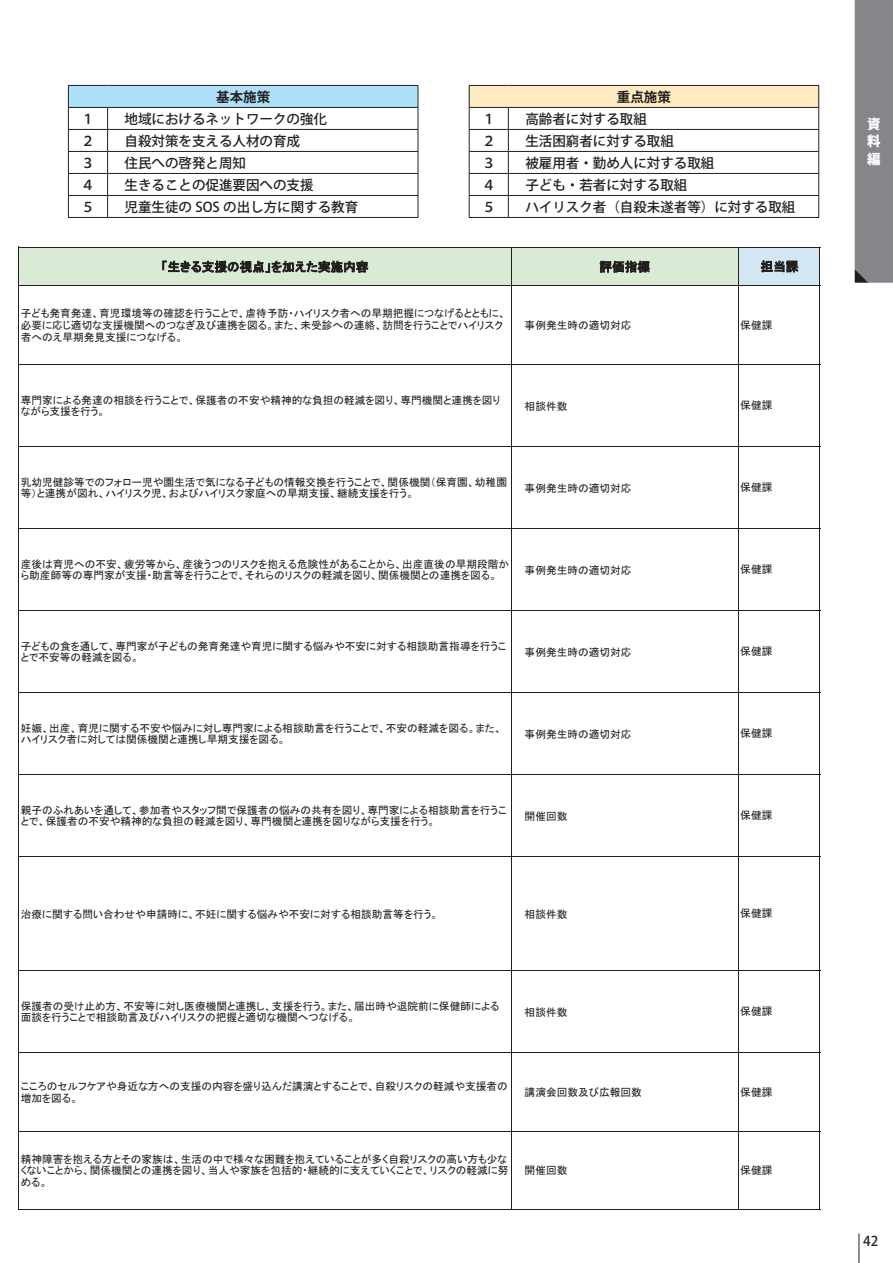
<style>
.page{position:relative;width:893px;height:1263px;background:#fff}
.page>*{position:absolute;margin:0;border:0;box-sizing:border-box;transform-origin:0 0}
.t1{font:500 13.5px "Koz Go Pro";color:#231f20}
.t2{font:700 13.5px "Koz Go Pro";color:#231f20}
.t3{font:800 13.5px/17.2px "Koz Go Pro";color:#fff;text-align:justify}
.t4{font:12.45px "MS P Gothic";letter-spacing:.015em;color:#231f20}
.t5{font:10.65px/11.7px "MS P Gothic";color:#231f20}
</style>
<div class="page">
<hr style="left:859px;top:1233px;width:1px;height:30px;background:#231f20">
<div style="left:855px;top:0;width:38px;height:283px;background:#848689"></div>
<hr style="left:68px;top:85px;width:40px;height:1px;background:#231f20">
<hr style="left:108px;top:85px;width:310px;height:1px;background:#231f20">
<svg style="left:68px;top:86px;width:351px;height:131px"></svg>
<hr style="left:68px;top:217px;width:40px;height:1px;background:#231f20">
<hr style="left:108px;top:217px;width:310px;height:1px;background:#231f20">
<hr style="left:469px;top:85px;width:39px;height:1px;background:#231f20">
<hr style="left:508px;top:85px;width:311px;height:1px;background:#231f20">
<svg style="left:469px;top:86px;width:350px;height:131px"></svg>
<hr style="left:469px;top:217px;width:39px;height:1px;background:#231f20">
<hr style="left:508px;top:217px;width:311px;height:1px;background:#231f20">
<div style="left:19px;top:248px;width:719px;height:38px;background:#d9ead5"></div>
<div style="left:738px;top:248px;width:82px;height:38px;background:#d2e6f4"></div>
<hr style="left:18px;top:247px;width:1px;height:39px;background:#231f20">
<hr style="left:511px;top:248px;width:1px;height:38px;background:#231f20">
<hr style="left:738px;top:248px;width:1px;height:38px;background:#231f20">
<hr style="left:819px;top:248px;width:1px;height:38px;background:#231f20">
<hr style="left:19px;top:247px;width:801px;height:1px;background:#231f20">
<hr style="left:18px;top:285px;width:1px;height:925px;background:#231f20">
<hr style="left:511px;top:286px;width:1px;height:924px;background:#231f20">
<hr style="left:738px;top:286px;width:1px;height:924px;background:#231f20">
<hr style="left:819px;top:286px;width:1px;height:924px;background:#231f20">
<hr style="left:19px;top:285px;width:801px;height:1px;background:#231f20">
<hr style="left:19px;top:364px;width:801px;height:1px;background:#231f20">
<hr style="left:19px;top:446px;width:801px;height:1px;background:#231f20">
<hr style="left:19px;top:528px;width:801px;height:1px;background:#231f20">
<hr style="left:19px;top:610px;width:801px;height:1px;background:#231f20">
<hr style="left:19px;top:692px;width:801px;height:1px;background:#231f20">
<hr style="left:19px;top:774px;width:801px;height:1px;background:#231f20">
<hr style="left:19px;top:856px;width:801px;height:1px;background:#231f20">
<hr style="left:19px;top:970px;width:801px;height:1px;background:#231f20">
<hr style="left:19px;top:1052px;width:801px;height:1px;background:#231f20">
<hr style="left:19px;top:1130px;width:801px;height:1px;background:#231f20">
<hr style="left:19px;top:1209px;width:801px;height:1px;background:#231f20">
<p class="t2" style="left:216px;top:88px;width:55px">基本施策</p>
<p class="t1" style="left:81px;top:110px;width:15px">１</p>
<p class="t1" style="left:125px;top:110px;width:204px">地域におけるネットワークの強化</p>
<p class="t1" style="left:81px;top:132px;width:15px">２</p>
<p class="t1" style="left:125px;top:132px;width:177px">自殺対策を支える人材の育成</p>
<p class="t1" style="left:81px;top:154px;width:15px">３</p>
<p class="t1" style="left:125px;top:154px;width:123px">住民への啓発と周知</p>
<p class="t1" style="left:81px;top:176px;width:15px">４</p>
<p class="t1" style="left:125px;top:176px;width:190px">生きることの促進要因への支援</p>
<p class="t1" style="left:81px;top:198px;width:15px">５</p>
<p class="t1" style="left:125px;top:198px;width:235px">児童生徒の SOS の出し方に関する教育</p>
<p class="t2" style="left:617px;top:88px;width:55px">重点施策</p>
<p class="t1" style="left:482px;top:110px;width:15px">１</p>
<p class="t1" style="left:525px;top:110px;width:123px">高齢者に対する取組</p>
<p class="t1" style="left:482px;top:132px;width:15px">２</p>
<p class="t1" style="left:525px;top:132px;width:150px">生活困窮者に対する取組</p>
<p class="t1" style="left:482px;top:154px;width:15px">３</p>
<p class="t1" style="left:525px;top:154px;width:190px">被雇用者・勤め人に対する取組</p>
<p class="t1" style="left:482px;top:176px;width:15px">４</p>
<p class="t1" style="left:525px;top:176px;width:163px">子ども・若者に対する取組</p>
<p class="t1" style="left:482px;top:198px;width:15px">５</p>
<p class="t1" style="left:525px;top:198px;width:272px">ハイリスク者（自殺未遂者等）に対する取組</p>
<p class="t4" style="left:161px;top:261px;width:209px">「生きる支援の視点」を加えた実施内容</p>
<p class="t4" style="left:599px;top:261px;width:52px">評価指標</p>
<p class="t4" style="left:761px;top:260px;width:39px">担当課</p>
<p class="t5" style="left:21px;top:308px;width:486px">子ども発育発達、育児環境等の確認を行うことで、虐待予防・ハイリスク者への早期把握につなげるとともに、必要に応じ適切な支援機関へのつなぎ及び連携を図る。また、未受診への連絡、訪問を行うことでハイリスク者へのえ早期発見支援につなげる。</p>
<p class="t5" style="left:525px;top:319px;width:108px">事例発生時の適切対応</p>
<p class="t5" style="left:740px;top:319px;width:34px">保健課</p>
<p class="t5" style="left:21px;top:394px;width:481px">専門家による発達の相談を行うことで、保護者の不安や精神的な負担の軽減を図り、専門機関と連携を図りながら支援を行う。</p>
<p class="t5" style="left:525px;top:400px;width:44px">相談件数</p>
<p class="t5" style="left:740px;top:400px;width:34px">保健課</p>
<p class="t5" style="left:21px;top:476px;width:488px">乳幼児健診等でのフォロー児や園生活で気になる子どもの情報交換を行うことで、関係機関（保育園、幼稚園等）と連携が図れ、ハイリスク児、およびハイリスク家庭への早期支援、継続支援を行う。</p>
<p class="t5" style="left:525px;top:482px;width:108px">事例発生時の適切対応</p>
<p class="t5" style="left:740px;top:482px;width:34px">保健課</p>
<p class="t5" style="left:21px;top:558px;width:490px">産後は育児への不安、疲労等から、産後うつのリスクを抱える危険性があることから、出産直後の早期段階から助産師等の専門家が支援・助言等を行うことで、それらのリスクの軽減を図り、関係機関との連携を図る。</p>
<p class="t5" style="left:525px;top:564px;width:108px">事例発生時の適切対応</p>
<p class="t5" style="left:740px;top:564px;width:34px">保健課</p>
<p class="t5" style="left:21px;top:640px;width:487px">子どもの食を通して、専門家が子どもの発育発達や育児に関する悩みや不安に対する相談助言指導を行うことで不安等の軽減を図る。</p>
<p class="t5" style="left:525px;top:646px;width:108px">事例発生時の適切対応</p>
<p class="t5" style="left:740px;top:646px;width:34px">保健課</p>
<p class="t5" style="left:21px;top:722px;width:483px">妊娠、出産、育児に関する不安や悩みに対し専門家による相談助言を行うことで、不安の軽減を図る。また、ハイリスク者に対しては関係機関と連携し早期支援を図る。</p>
<p class="t5" style="left:525px;top:728px;width:108px">事例発生時の適切対応</p>
<p class="t5" style="left:740px;top:728px;width:34px">保健課</p>
<p class="t5" style="left:21px;top:804px;width:487px">親子のふれあいを通して、参加者やスタッフ間で保護者の悩みの共有を図り、専門家による相談助言を行うことで、保護者の不安や精神的な負担の軽減を図り、専門機関と連携を図りながら支援を行う。</p>
<p class="t5" style="left:525px;top:810px;width:44px">開催回数</p>
<p class="t5" style="left:740px;top:810px;width:34px">保健課</p>
<p class="t5" style="left:21px;top:908px;width:419px">治療に関する問い合わせや申請時に、不妊に関する悩みや不安に対する相談助言等を行う。</p>
<p class="t5" style="left:525px;top:908px;width:44px">相談件数</p>
<p class="t5" style="left:740px;top:908px;width:34px">保健課</p>
<p class="t5" style="left:21px;top:1000px;width:480px">保護者の受け止め方、不安等に対し医療機関と連携し、支援を行う。また、届出時や退院前に保健師による面談を行うことで相談助言及びハイリスクの把握と適切な機関へつなげる。</p>
<p class="t5" style="left:525px;top:1006px;width:44px">相談件数</p>
<p class="t5" style="left:740px;top:1006px;width:34px">保健課</p>
<p class="t5" style="left:21px;top:1080px;width:489px">こころのセルフケアや身近な方への支援の内容を盛り込んだ講演とすることで、自殺リスクの軽減や支援者の増加を図る。</p>
<p class="t5" style="left:525px;top:1086px;width:119px">講演会回数及び広報回数</p>
<p class="t5" style="left:740px;top:1086px;width:34px">保健課</p>
<p class="t5" style="left:21px;top:1153px;width:489px">精神障害を抱える方とその家族は、生活の中で様々な困難を抱えていることが多く自殺リスクの高い方も少なくないことから、関係機関との連携を図り、当人や家族を包括的・継続的に支えていくことで、リスクの軽減に努める。</p>
<p class="t5" style="left:525px;top:1165px;width:44px">開催回数</p>
<p class="t5" style="left:740px;top:1164px;width:34px">保健課</p>
<p class="t3" style="left:867px;top:116px;width:15px">資料編</p>
<p class="t1" style="left:863px;top:1232px;width:17px">42</p>
</div>
